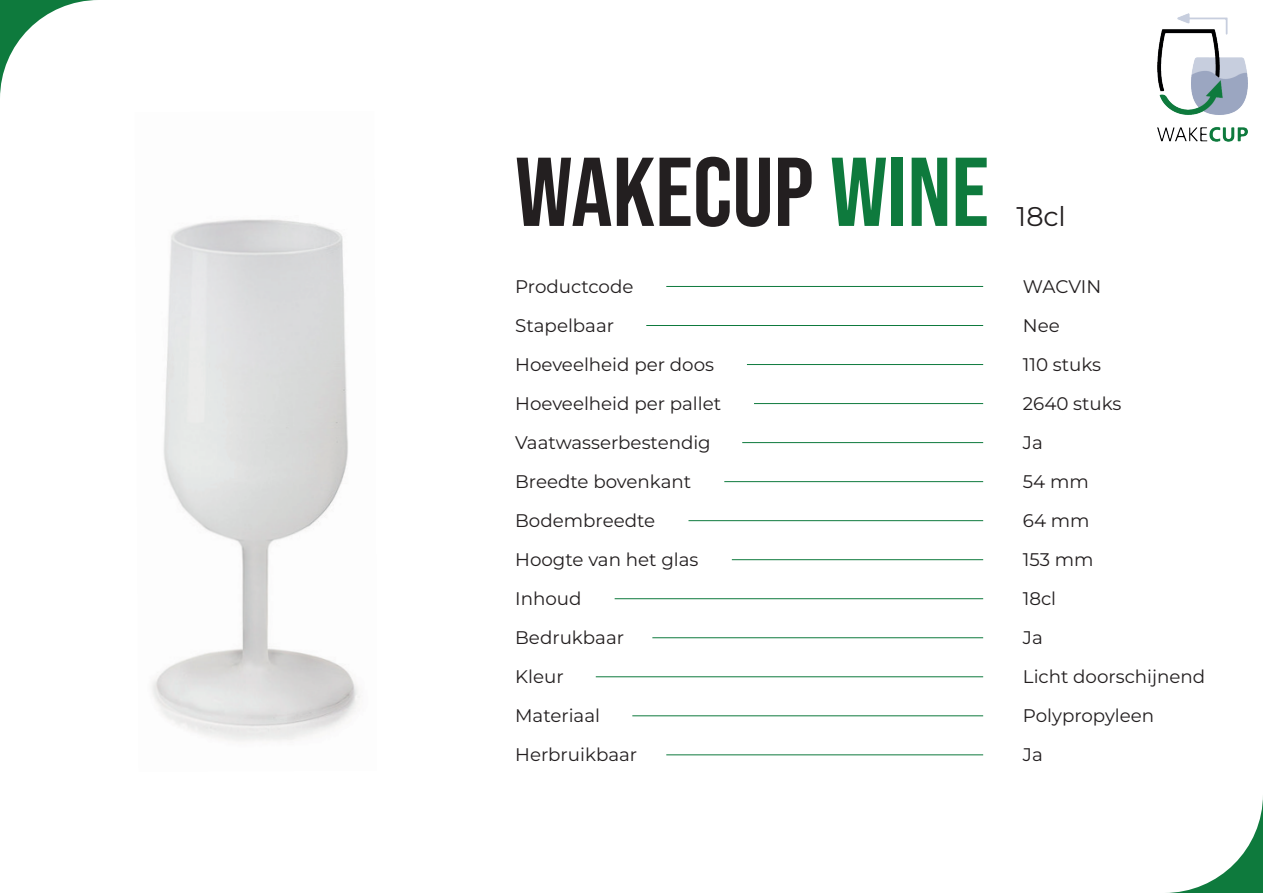
<style>
.page{position:relative;width:1263px;height:893px;background:#fff}
.page>*{position:absolute;margin:0;border:0;box-sizing:border-box;transform-origin:0 0}
.t1{font:97.5px "Bebas Neue";color:#231f20;scale:1.06 1}
.t2{font:100 27px "Montserrat";color:#231f20}
.t3{font:100 18.3px/39px "Montserrat";color:#231f20}
.s1{color:#0e7a3d}
</style>
<div class="page">
<img style="left:1157px;top:14px;width:90px;height:128px">
<svg style="left:0;top:0;width:96px;height:96px"></svg>
<svg style="left:1167px;top:797px;width:96px;height:96px"></svg>
<img style="left:151px;top:219px;width:209px;height:522px">
<hr style="left:646px;top:325px;width:337px;height:1px;background:#0e7a3d">
<hr style="left:666px;top:286px;width:317px;height:1px;background:#0e7a3d">
<hr style="left:747px;top:364px;width:236px;height:1px;background:#0e7a3d">
<hr style="left:754px;top:403px;width:229px;height:1px;background:#0e7a3d">
<hr style="left:742px;top:442px;width:241px;height:1px;background:#0e7a3d">
<hr style="left:724px;top:481px;width:259px;height:1px;background:#0e7a3d">
<hr style="left:688px;top:520px;width:295px;height:1px;background:#0e7a3d">
<hr style="left:732px;top:559px;width:251px;height:1px;background:#0e7a3d">
<hr style="left:615px;top:598px;width:368px;height:1px;background:#0e7a3d">
<hr style="left:652px;top:637px;width:331px;height:1px;background:#0e7a3d">
<hr style="left:632px;top:715px;width:351px;height:1px;background:#0e7a3d">
<hr style="left:596px;top:676px;width:387px;height:1px;background:#0e7a3d">
<hr style="left:666px;top:754px;width:317px;height:1px;background:#0e7a3d">
<h1 class="t1" style="left:515px;top:137px;width:448px">WAKECUP <span class="s1">WINE</span></h1>
<h2 class="t2" style="left:1016px;top:198px;width:51px">18cl</h2>
<p class="t3" style="left:515px;top:266px;width:207px">Productcode<br>Stapelbaar<br>Hoeveelheid per doos<br>Hoeveelheid per pallet<br>Vaatwasserbestendig<br>Breedte bovenkant<br>Bodembreedte<br>Hoogte van het glas<br>Inhoud<br>Bedrukbaar<br>Kleur<br>Materiaal<br>Herbruikbaar</p>
<p class="t3" style="left:1023px;top:266px;width:184px">WACVIN<br>Nee<br>110 stuks<br>2640 stuks<br>Ja<br>54 mm<br>64 mm<br>153 mm<br>18cl<br>Ja<br>Licht doorschijnend<br>Polypropyleen<br>Ja</p>
</div>
